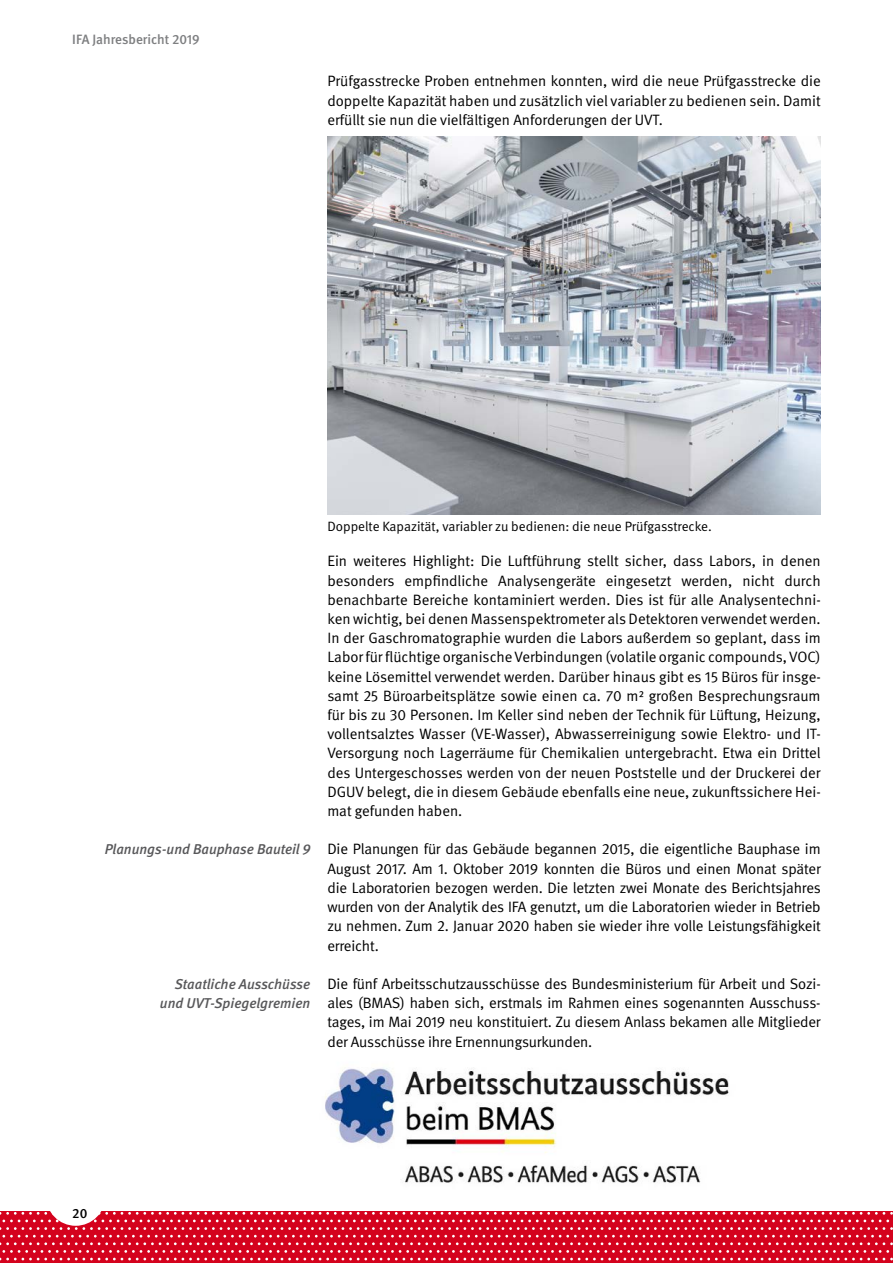
<style>
.page{position:relative;width:893px;height:1263px;background:#fff}
.page>*{position:absolute;margin:0;border:0;box-sizing:border-box;transform-origin:0 0}
.Grundtext{font:15px/19.2px "DGUV Meta";letter-spacing:-.01em;color:#000;text-align:justify}
.Marginalie{font:italic 500 14.25px "DGUV Meta";color:#58585a}
.t1{font:13.5px "DGUV Meta";color:#000}
.t2{font:500 13.5px "DGUV Meta";color:#7e7f81}
.t3{font:500 13.5px "DGUV Meta";color:#000}
</style>
<div class="page">
<div style="left:0;top:1212px;width:893px;height:51px;background:#d4021d"></div>
<svg style="left:0;top:1212px;width:893px;height:48px"></svg>
<div style="left:46px;top:1166px;width:59px;height:60px;background:#fff;border-radius:50%"></div>
<img style="left:327px;top:136px;width:494px;height:378px">
<img style="left:325px;top:1068px;width:404px;height:115px">
<p class="t2" style="left:72px;top:32px;width:129px">IFA Jahresbericht 2019</p>
<p class="Grundtext" style="left:327px;top:72px;width:495px">Prüfgasstrecke Proben entnehmen konnten, wird die neue Prüfgasstrecke die doppelte Kapazität haben und zusätzlich viel variabler zu bedienen sein. Damit erfüllt sie nun die vielfältigen Anforderungen der UVT.</p>
<p class="Marginalie" style="left:105px;top:841px;width:207px">Planungs-und Bauphase Bauteil 9</p>
<p class="Marginalie" style="left:175px;top:975px;width:137px">Staatliche Ausschüsse</p>
<p class="Marginalie" style="left:160px;top:995px;width:152px">und UVT-Spiegelgremien</p>
<p class="t1" style="left:327px;top:519px;width:386px">Doppelte Kapazität, variabler zu bedienen: die neue Prüfgasstrecke.</p>
<p class="Grundtext" style="left:327px;top:552px;width:495px">Ein weiteres Highlight: Die Luftführung stellt sicher, dass Labors, in denen besonders empfindliche Analysengeräte eingesetzt werden, nicht durch benachbarte Bereiche kontaminiert werden. Dies ist für alle Analysentechni&shy;ken wichtig, bei denen Massenspektrometer als Detektoren verwendet werden.<br>In der Gaschromatographie wurden die Labors außerdem so geplant, dass im Labor für flüchtige organische Verbindungen (volatile organic compounds, VOC) keine Lösemittel verwendet werden. Darüber hinaus gibt es 15 Büros für insge&shy;samt 25 Büroarbeitsplätze sowie einen ca. 70 m² großen Besprechungsraum für bis zu 30 Personen. Im Keller sind neben der Technik für Lüftung, Heizung, vollentsalztes Wasser (VE-Wasser), Abwasserreinigung sowie Elektro- und IT-Versorgung noch Lagerräume für Chemikalien untergebracht. Etwa ein Drittel des Untergeschosses werden von der neuen Poststelle und der Druckerei der DGUV belegt, die in diesem Gebäude ebenfalls eine neue, zukunftssichere Hei&shy;mat gefunden haben.</p>
<p class="Grundtext" style="left:327px;top:840px;width:495px">Die Planungen für das Gebäude begannen 2015, die eigentliche Bauphase im August 2017. Am 1. Oktober 2019 konnten die Büros und einen Monat später die Laboratorien bezogen werden. Die letzten zwei Monate des Berichtsjahres wurden von der Analytik des IFA genutzt, um die Laboratorien wieder in Betrieb zu nehmen. Zum 2. Januar 2020 haben sie wieder ihre volle Leistungsfähigkeit erreicht.</p>
<p class="Grundtext" style="left:327px;top:974px;width:495px">Die fünf Arbeitsschutzausschüsse des Bundesministerium für Arbeit und Sozi&shy;ales (BMAS) haben sich, erstmals im Rahmen eines sogenannten Ausschuss&shy;tages, im Mai 2019 neu konstituiert. Zu diesem Anlass bekamen alle Mitglieder der Ausschüsse ihre Ernennungsurkunden.</p>
<p class="t3" style="left:72px;top:1205px;width:17px">20</p>
</div>
